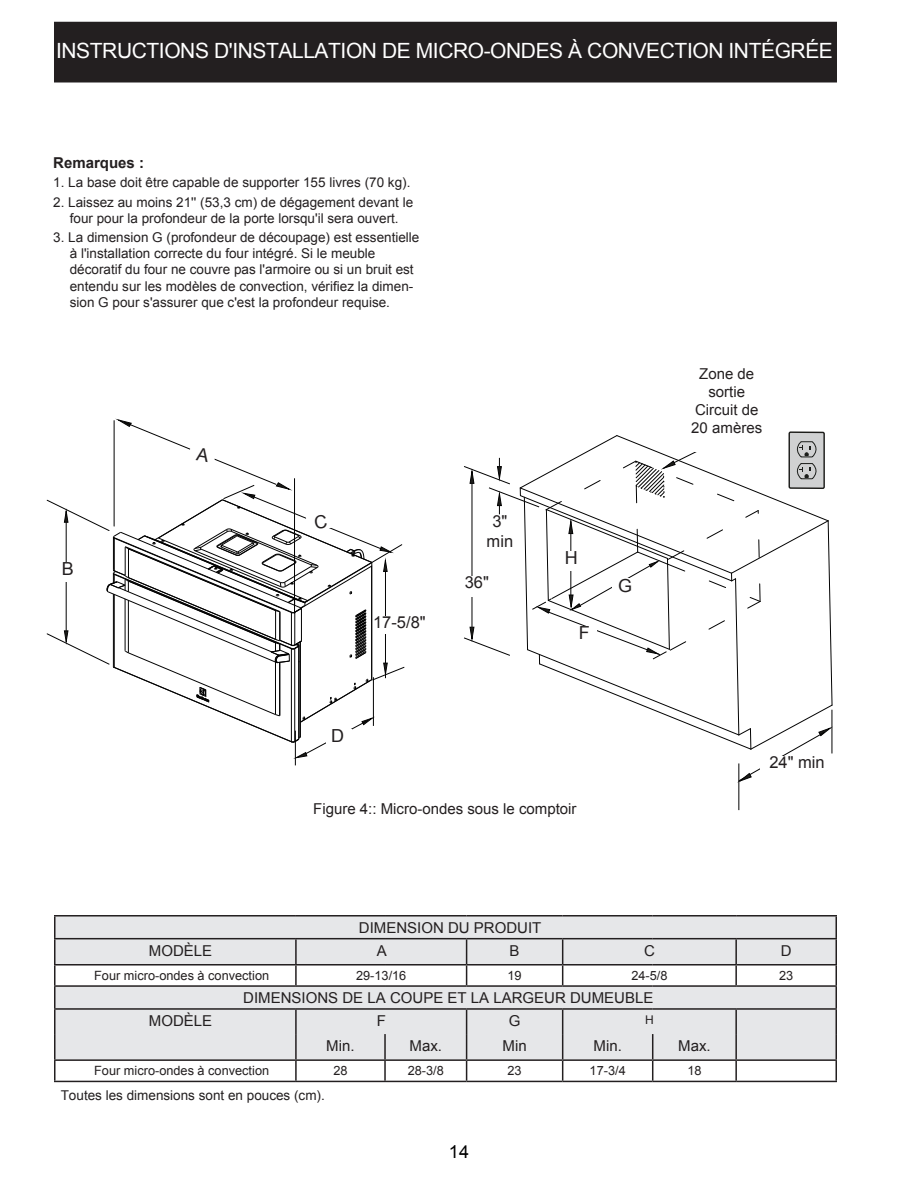
<style>
.page{position:relative;width:918px;height:1191px;background:#fff}
.page>*{position:absolute;margin:0;border:0;box-sizing:border-box;transform-origin:0 0}
.t1{font:21px "Arial";letter-spacing:-.02em;color:#fff}
.t2{font:18px "Arial";color:#231f20}
.t3{font:18px "Arial";color:#000}
.t4{font:16.5px/19.8px "Arial";color:#231f20;text-align:center}
.t5{font:15px/18px "Arial";color:#231f20;text-align:center}
.t6{font:700 15px "Arial";color:#231f20}
.t7{font:13.5px/16.2px "Arial";color:#231f20;text-align:center}
.t8{font:12.75px "Arial";color:#231f20}
.t9{font:12px "Arial";color:#231f20}
</style>
<div class="page">
<div style="left:55px;top:22px;width:781px;height:60px;background:#231f20"></div>
<svg style="left:56px;top:917px;width:780px;height:142px;fill:#e6e7e9"></svg>
<hr style="left:54px;top:915px;width:242px;height:2px;background:#231f20">
<hr style="left:54px;top:917px;width:2px;height:21px;background:#231f20">
<hr style="left:296px;top:915px;width:89px;height:2px;background:#231f20">
<hr style="left:385px;top:915px;width:82px;height:2px;background:#231f20">
<hr style="left:467px;top:915px;width:96px;height:2px;background:#231f20">
<hr style="left:563px;top:915px;width:90px;height:2px;background:#231f20">
<hr style="left:653px;top:915px;width:83px;height:2px;background:#231f20">
<hr style="left:736px;top:915px;width:101px;height:2px;background:#231f20">
<hr style="left:54px;top:938px;width:242px;height:1px;background:#231f20">
<hr style="left:54px;top:939px;width:2px;height:25px;background:#231f20">
<hr style="left:296px;top:938px;width:89px;height:1px;background:#231f20">
<hr style="left:295px;top:939px;width:2px;height:25px;background:#231f20">
<hr style="left:385px;top:938px;width:82px;height:1px;background:#231f20">
<hr style="left:467px;top:938px;width:96px;height:1px;background:#231f20">
<hr style="left:563px;top:938px;width:90px;height:1px;background:#231f20">
<hr style="left:653px;top:938px;width:83px;height:1px;background:#231f20">
<hr style="left:736px;top:938px;width:101px;height:1px;background:#231f20">
<hr style="left:735px;top:939px;width:2px;height:25px;background:#231f20">
<hr style="left:54px;top:964px;width:242px;height:2px;background:#231f20">
<svg style="left:54px;top:966px;width:2px;height:19px"></svg>
<hr style="left:296px;top:964px;width:89px;height:2px;background:#231f20">
<svg style="left:295px;top:966px;width:2px;height:19px"></svg>
<hr style="left:385px;top:964px;width:82px;height:2px;background:#231f20">
<hr style="left:467px;top:964px;width:96px;height:2px;background:#231f20">
<svg style="left:466px;top:939px;width:1px;height:46px"></svg>
<hr style="left:563px;top:964px;width:90px;height:2px;background:#231f20">
<svg style="left:562px;top:939px;width:1px;height:46px"></svg>
<hr style="left:653px;top:964px;width:83px;height:2px;background:#231f20">
<hr style="left:736px;top:964px;width:101px;height:2px;background:#231f20">
<svg style="left:735px;top:966px;width:2px;height:19px"></svg>
<hr style="left:54px;top:985px;width:242px;height:2px;background:#231f20">
<hr style="left:54px;top:987px;width:2px;height:21px;background:#231f20">
<hr style="left:296px;top:985px;width:89px;height:2px;background:#231f20">
<hr style="left:385px;top:985px;width:82px;height:2px;background:#231f20">
<hr style="left:467px;top:985px;width:96px;height:2px;background:#231f20">
<hr style="left:563px;top:985px;width:90px;height:2px;background:#231f20">
<hr style="left:653px;top:985px;width:83px;height:2px;background:#231f20">
<hr style="left:736px;top:985px;width:101px;height:2px;background:#231f20">
<hr style="left:735px;top:1010px;width:2px;height:24px;background:#231f20">
<hr style="left:54px;top:1034px;width:2px;height:25px;background:#231f20">
<hr style="left:384px;top:1034px;width:2px;height:25px;background:#231f20">
<hr style="left:735px;top:1034px;width:2px;height:25px;background:#231f20">
<hr style="left:54px;top:1059px;width:242px;height:2px;background:#231f20">
<hr style="left:54px;top:1061px;width:2px;height:20px;background:#231f20">
<hr style="left:295px;top:1061px;width:2px;height:20px;background:#231f20">
<hr style="left:384px;top:1061px;width:2px;height:20px;background:#231f20">
<svg style="left:466px;top:1010px;width:1px;height:71px"></svg>
<svg style="left:562px;top:1010px;width:1px;height:71px"></svg>
<svg style="left:652px;top:1034px;width:1px;height:47px"></svg>
<hr style="left:735px;top:1061px;width:2px;height:20px;background:#231f20">
<hr style="left:54px;top:1081px;width:242px;height:1px;background:#231f20">
<hr style="left:296px;top:1081px;width:89px;height:1px;background:#231f20">
<hr style="left:385px;top:1081px;width:82px;height:1px;background:#231f20">
<hr style="left:467px;top:1081px;width:96px;height:1px;background:#231f20">
<hr style="left:563px;top:1081px;width:90px;height:1px;background:#231f20">
<hr style="left:653px;top:1081px;width:83px;height:1px;background:#231f20">
<hr style="left:736px;top:1081px;width:101px;height:1px;background:#231f20">
<hr style="left:54px;top:1008px;width:242px;height:2px;background:#231f20">
<hr style="left:54px;top:1010px;width:2px;height:24px;background:#231f20">
<hr style="left:296px;top:1008px;width:89px;height:2px;background:#231f20">
<hr style="left:295px;top:1010px;width:2px;height:24px;background:#231f20">
<hr style="left:385px;top:1008px;width:82px;height:2px;background:#231f20">
<hr style="left:467px;top:1008px;width:96px;height:2px;background:#231f20">
<hr style="left:563px;top:1008px;width:90px;height:2px;background:#231f20">
<hr style="left:653px;top:1008px;width:83px;height:2px;background:#231f20">
<hr style="left:736px;top:1008px;width:101px;height:2px;background:#231f20">
<hr style="left:295px;top:1034px;width:2px;height:25px;background:#231f20">
<svg style="left:836px;top:917px;width:1px;height:164px"></svg>
<hr style="left:296px;top:1059px;width:89px;height:2px;background:#231f20">
<hr style="left:385px;top:1059px;width:82px;height:2px;background:#231f20">
<hr style="left:467px;top:1059px;width:96px;height:2px;background:#231f20">
<hr style="left:563px;top:1059px;width:90px;height:2px;background:#231f20">
<hr style="left:653px;top:1059px;width:83px;height:2px;background:#231f20">
<hr style="left:736px;top:1059px;width:101px;height:2px;background:#231f20">
<hr style="left:738px;top:763px;width:1px;height:47px;background:#030303">
<svg style="left:464px;top:431px;width:369px;height:353px"></svg>
<div style="left:558px;top:551px;width:26px;height:19px;background:#fff"></div>
<div style="left:612px;top:579px;width:26px;height:19px;background:#fff"></div>
<div style="left:571px;top:626px;width:26px;height:20px;background:#fff"></div>
<div style="left:693px;top:371px;width:70px;height:80px;background:#fff"></div>
<div style="left:453px;top:576px;width:48px;height:20px;background:#fff"></div>
<div style="left:481px;top:515px;width:37px;height:33px;background:#fff"></div>
<div style="left:760px;top:756px;width:74px;height:19px;background:#fff"></div>
<hr style="left:295px;top:731px;width:1px;height:34px;background:#030303">
<svg style="left:46px;top:418px;width:359px;height:341px"></svg>
<h1 class="t1" style="left:56px;top:37px;width:778px">INSTRUCTIONS D'INSTALLATION DE MICRO-ONDES À CONVECTION INTÉGRÉE</h1>
<p class="t6" style="left:53px;top:153px;width:92px">Remarques :</p>
<p class="t7" style="left:53px;top:175px;width:359px">1. La base doit être capable de supporter 155 livres (70 kg).</p>
<p class="t7" style="left:53px;top:194px;width:362px">2. Laissez au moins 21'' (53,3 cm) de dégagement devant le four pour la profondeur de la porte lorsqu'il sera ouvert.</p>
<p class="t7" style="left:70px;top:229px;width:351px;text-align:left;text-indent:-16px">3. La dimension G (profondeur de découpage) est essentielle à l'installation correcte du four intégré. Si le meuble décoratif du four ne couvre pas l'armoire ou si un bruit est entendu sur les modèles de convection, vérifiez la dimen&shy;sion G pour s'assurer que c'est la profondeur requise.</p>
<h2 class="t2" style="left:62px;top:557px;width:14px">B</h2>
<p class="t4" style="left:373px;top:612px;width:54px">17-5/8"</p>
<p class="t4" style="left:487px;top:511px;width:28px">3" min</p>
<p class="t4" style="left:465px;top:572px;width:26px">36"</p>
<h2 class="t2" style="left:565px;top:546px;width:14px">H</h2>
<h2 class="t2" style="left:579px;top:621px;width:12px">F</h2>
<h2 class="t2" style="left:618px;top:574px;width:16px">G</h2>
<h2 class="t2" style="left:331px;top:724px;width:14px">D</h2>
<p class="t5" style="left:313px;top:800px;width:265px">Figure 4:: Micro-ondes sous le comptoir</p>
<p class="t5" style="left:359px;top:919px;width:184px">DIMENSION DU PRODUIT</p>
<p class="t5" style="left:691px;top:365px;width:72px">Zone de sortie<br>Circuit de<br>20 amères</p>
<p class="t4" style="left:769px;top:753px;width:57px">24" min</p>
<p class="t5" style="left:149px;top:942px;width:65px">MODÈLE</p>
<p class="t5" style="left:377px;top:942px;width:12px">A</p>
<p class="t5" style="left:510px;top:942px;width:12px">B</p>
<p class="t5" style="left:644px;top:942px;width:12px">C</p>
<p class="t5" style="left:781px;top:942px;width:12px">D</p>
<p class="t8" style="left:94px;top:967px;width:177px">Four micro-ondes à convection</p>
<p class="t8" style="left:356px;top:967px;width:52px">29-13/16</p>
<p class="t8" style="left:508px;top:967px;width:16px">19</p>
<p class="t8" style="left:631px;top:967px;width:38px">24-5/8</p>
<p class="t8" style="left:779px;top:967px;width:16px">23</p>
<p class="t5" style="left:243px;top:989px;width:412px">DIMENSIONS DE LA COUPE ET LA LARGEUR DUMEUBLE</p>
<p class="t5" style="left:149px;top:1012px;width:65px">MODÈLE</p>
<p class="t5" style="left:377px;top:1012px;width:11px">F</p>
<p class="t5" style="left:509px;top:1012px;width:13px">G</p>
<p class="t9" style="left:645px;top:1012px;width:10px">H</p>
<p class="t5" style="left:326px;top:1037px;width:30px">Min.</p>
<p class="t5" style="left:410px;top:1037px;width:34px">Max.</p>
<p class="t5" style="left:503px;top:1037px;width:26px">Min</p>
<p class="t5" style="left:594px;top:1037px;width:30px">Min.</p>
<p class="t5" style="left:678px;top:1037px;width:34px">Max.</p>
<p class="t8" style="left:94px;top:1063px;width:177px">Four micro-ondes à convection</p>
<p class="t8" style="left:333px;top:1063px;width:16px">28</p>
<p class="t8" style="left:408px;top:1063px;width:38px">28-3/8</p>
<p class="t8" style="left:508px;top:1063px;width:16px">23</p>
<p class="t8" style="left:590px;top:1063px;width:38px">17-3/4</p>
<p class="t8" style="left:687px;top:1063px;width:16px">18</p>
<p class="t7" style="left:61px;top:1088px;width:266px">Toutes les dimensions sont en pouces (cm).</p>
<h2 class="t3" style="left:449px;top:1140px;width:22px">14</h2>
</div>
